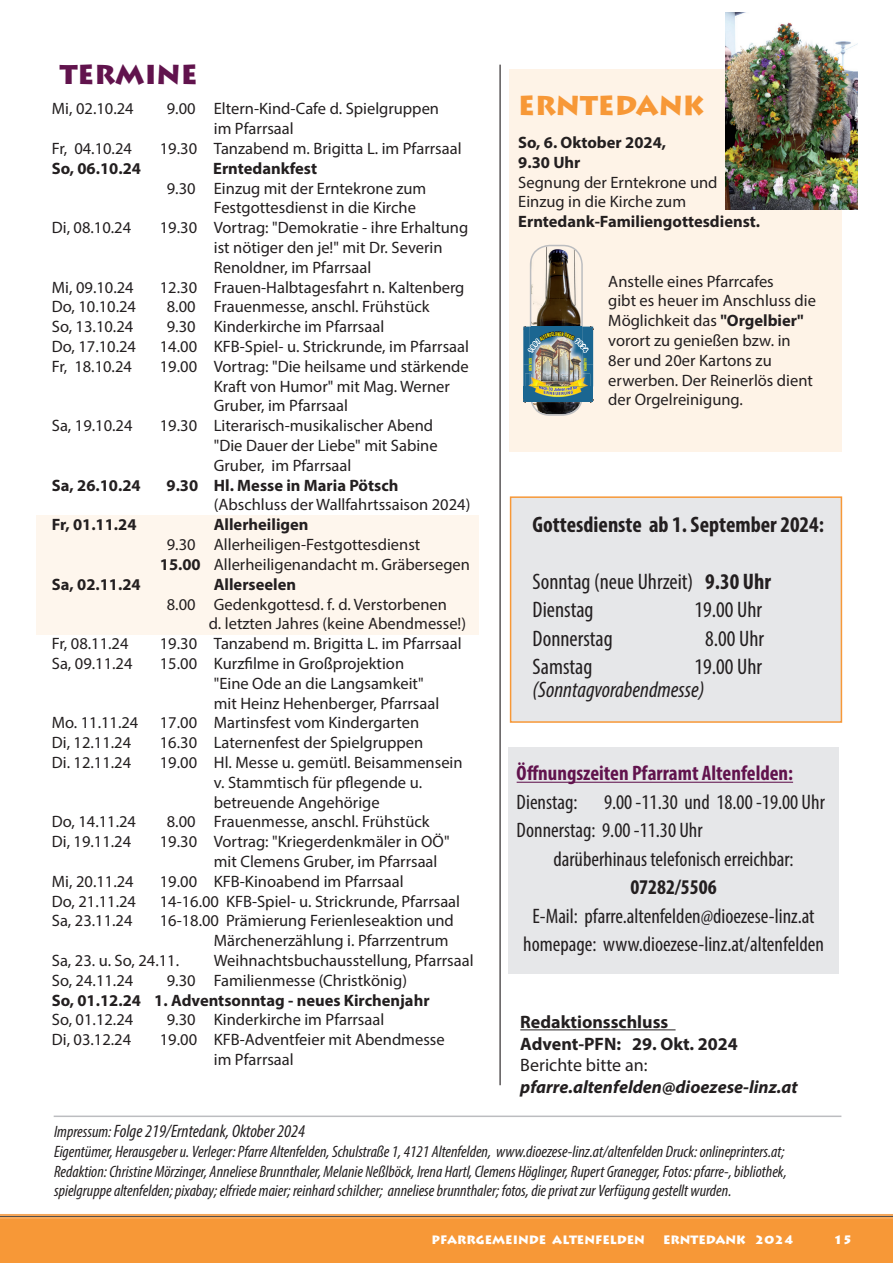
<style>
.page{position:relative;width:893px;height:1263px;background:#fff}
.page>*{position:absolute;margin:0;border:0;box-sizing:border-box;transform-origin:0 0}
.t1{font:900 27px "Lithos Pro";color:#f79837}
.t2{font:900 27px "Lithos Pro";color:#61134d}
.t3{font:condensed 22.5px/28.5px "Myriad Pro";color:#231f20}
.t4{font:700 condensed 22.5px "Myriad Pro";color:#231f20}
.t5{font:italic condensed 22.5px "Myriad Pro";color:#231f20}
.t6{font:condensed 21px/28.5px "Myriad Pro";color:#231f20}
.t7{font:700 condensed 21px "Myriad Pro";color:#61134d}
.t8{font:700 condensed 21px "Myriad Pro";color:#231f20}
.t9{font:italic condensed 18px "Myriad Pro";color:#231f20}
.t10{font:700 18px/21.6px "Myriad Pro";color:#231f20}
.t11{font:italic 700 18px "Myriad Pro";color:#231f20}
.t12{font:18px "Myriad Pro";color:#231f20}
.t13{font:16.5px/19.8px "Myriad Pro";color:#231f20}
.t14{font:italic condensed 16.5px/19.8px "Myriad Pro";color:#231f20}
.t15{font:700 16.5px/19.8px "Myriad Pro";color:#231f20}
.t16{font:900 12px "Lithos Pro";color:#fff}
.t17{font:700 condensed 3.75px "Helvetica Rounded";color:#fff101;scale:1.08 1}
.s1{font-weight:700}
.s2{font-size:16.5px}
</style>
<div class="page">
<svg style="left:0;top:1214px;width:893px;height:49px;background:#f3973a"></svg>
<div style="left:508px;top:747px;width:331px;height:227px;background:#e6e7e9"></div>
<hr style="left:517px;top:782px;width:276px;height:1px;background:#61134d">
<div style="left:36px;top:515px;width:443px;height:119px;background:#fef6ed"></div>
<hr style="left:54px;top:1115px;width:787px;height:2px;background:#bcbdc0">
<div style="left:510px;top:69px;width:332px;height:383px;background:#fef3e7"></div>
<img style="left:725px;top:13px;width:133px;height:196px">
<hr style="left:499px;top:65px;width:2px;height:1020px;background:#231f20">
<hr style="left:520px;top:1029px;width:156px;height:1px;background:#231f20">
<div style="left:511px;top:497px;width:330px;height:225px;background:#e6e7e9"></div>
<div style="left:510px;top:496px;width:332px;height:227px;border:2px solid #f79837"></div>
<img style="left:523px;top:245px;width:70px;height:171px">
<h1 class="t2" style="left:60px;top:58px;width:139px">TERMINE</h1>
<p class="t13" style="left:52px;top:99px;width:83px">Mi, 02.10.24</p>
<p class="t13" style="left:214px;top:99px;width:227px;text-indent:-47px">9.00 Eltern-Kind-Cafe d. Spielgruppen im Pfarrsaal</p>
<p class="t13" style="left:52px;top:138px;width:82px">Fr, 04.10.24</p>
<p class="t13" style="left:160px;top:138px;width:303px">19.30 Tanzabend m. Brigitta L. im Pfarrsaal</p>
<p class="t15" style="left:52px;top:158px;width:91px">So, 06.10.24</p>
<p class="t15" style="left:213px;top:158px;width:105px">Erntedankfest</p>
<p class="t13" style="left:214px;top:178px;width:214px;text-indent:-47px">9.30 Einzug mit der Erntekrone zum<br>Festgottesdienst in die Kirche</p>
<p class="t13" style="left:52px;top:218px;width:81px">Di, 08.10.24</p>
<p class="t13" style="left:214px;top:218px;width:256px;text-indent:-54px">19.30 Vortrag: "Demokratie - ihre Erhaltung ist nötiger den je!" mit Dr. Severin<br>Renoldner, im Pfarrsaal</p>
<p class="t13" style="left:52px;top:277px;width:83px">Mi, 09.10.24</p>
<p class="t13" style="left:160px;top:277px;width:306px">12.30 Frauen-Halbtagesfahrt n. Kaltenberg</p>
<p class="t13" style="left:52px;top:297px;width:86px">Do, 10.10.24</p>
<p class="t13" style="left:167px;top:297px;width:264px">8.00 Frauenmesse, anschl. Frühstück</p>
<p class="t13" style="left:52px;top:317px;width:83px">So, 13.10.24</p>
<p class="t13" style="left:167px;top:317px;width:219px">9.30 Kinderkirche im Pfarrsaal</p>
<p class="t13" style="left:52px;top:336px;width:86px">Do, 17.10.24</p>
<p class="t13" style="left:160px;top:336px;width:311px">14.00 KFB-Spiel- u. Strickrunde, im Pfarrsaal</p>
<p class="t13" style="left:52px;top:356px;width:82px">Fr, 18.10.24</p>
<p class="t13" style="left:214px;top:356px;width:256px;text-indent:-54px">19.00 Vortrag: "Die heilsame und stärkende<br>Kraft von Humor" mit Mag. Werner<br>Gruber, im Pfarrsaal</p>
<p class="t13" style="left:52px;top:416px;width:82px">Sa, 19.10.24</p>
<p class="t13" style="left:214px;top:416px;width:225px;text-indent:-54px">19.30 Literarisch-musikalischer Abend "Die Dauer der Liebe" mit Sabine<br>Gruber, im Pfarrsaal</p>
<p class="t15" style="left:52px;top:475px;width:90px">Sa, 26.10.24</p>
<p class="t15" style="left:167px;top:475px;width:233px">9.30 Hl. Messe in Maria Pötsch</p>
<p class="t13" style="left:214px;top:495px;width:258px">(Abschluss der Wallfahrtssaison 2024)</p>
<p class="t15" style="left:52px;top:514px;width:86px">Fr, 01.11.24</p>
<p class="t15" style="left:214px;top:514px;width:96px">Allerheiligen</p>
<p class="t13" style="left:160px;top:534px;width:312px;text-indent:7px">9.30 Allerheiligen-Festgottesdienst<br><span class="s1">15.00</span> Allerheiligenandacht m. Gräbersegen</p>
<p class="t15" style="left:52px;top:574px;width:90px">Sa, 02.11.24</p>
<p class="t15" style="left:214px;top:574px;width:84px">Allerseelen</p>
<p class="t13" style="left:209px;top:594px;width:259px;text-indent:-42px">8.00 Gedenkgottesd. f. d. Verstorbenen<br>d. letzten Jahres (keine Abendmesse!)</p>
<p class="t13" style="left:52px;top:633px;width:78px">Fr, 08.11.24</p>
<p class="t13" style="left:160px;top:633px;width:303px">19.30 Tanzabend m. Brigitta L. im Pfarrsaal</p>
<p class="t13" style="left:52px;top:653px;width:82px">Sa, 09.11.24</p>
<p class="t13" style="left:214px;top:653px;width:227px;text-indent:-54px">15.00 Kurzfilme in Großprojektion "Eine Ode an die Langsamkeit" mit Heinz Hehenberger, Pfarrsaal</p>
<p class="t13" style="left:52px;top:713px;width:88px">Mo. 11.11.24</p>
<p class="t13" style="left:160px;top:713px;width:261px">17.00 Martinsfest vom Kindergarten</p>
<p class="t13" style="left:52px;top:732px;width:81px">Di, 12.11.24</p>
<p class="t13" style="left:160px;top:732px;width:265px">16.30 Laternenfest der Spielgruppen</p>
<p class="t13" style="left:52px;top:752px;width:81px">Di. 12.11.24</p>
<p class="t13" style="left:214px;top:752px;width:250px;text-indent:-54px">19.00 Hl. Messe u. gemütl. Beisammensein v. Stammtisch für pflegende u. betreuende Angehörige</p>
<p class="t13" style="left:52px;top:812px;width:86px">Do, 14.11.24</p>
<p class="t13" style="left:167px;top:812px;width:264px">8.00 Frauenmesse, anschl. Frühstück</p>
<p class="t13" style="left:52px;top:831px;width:81px">Di, 19.11.24</p>
<p class="t13" style="left:214px;top:831px;width:237px;text-indent:-54px">19.30 Vortrag: "Kriegerdenkmäler in OÖ" mit Clemens Gruber, im Pfarrsaal</p>
<p class="t13" style="left:52px;top:871px;width:83px">Mi, 20.11.24</p>
<p class="t13" style="left:160px;top:871px;width:245px">19.00 KFB-Kinoabend im Pfarrsaal</p>
<p class="t13" style="left:52px;top:891px;width:86px">Do, 21.11.24</p>
<p class="t13" style="left:160px;top:891px;width:302px">14-16.00 KFB-Spiel- u. Strickrunde, Pfarrsaal</p>
<p class="t13" style="left:52px;top:911px;width:82px">Sa, 23.11.24</p>
<p class="t13" style="left:160px;top:911px;width:296px">16-18.00 Prämierung Ferienleseaktion und</p>
<p class="t13" style="left:214px;top:930px;width:236px">Märchenerzählung i. Pfarrzentrum</p>
<p class="t13" style="left:52px;top:950px;width:129px">Sa, 23. u. So, 24.11.</p>
<p class="t13" style="left:214px;top:950px;width:261px">Weihnachtsbuchausstellung, Pfarrsaal</p>
<p class="t13" style="left:52px;top:970px;width:83px">So, 24.11.24</p>
<p class="t13" style="left:167px;top:970px;width:242px">9.30 Familienmesse (Christkönig)</p>
<p class="t15" style="left:52px;top:989px;width:379px">So, 01.12.24 1. Adventsonntag - neues Kirchenjahr</p>
<p class="t13" style="left:52px;top:1010px;width:83px">So, 01.12.24</p>
<p class="t13" style="left:167px;top:1010px;width:219px">9.30 Kinderkirche im Pfarrsaal</p>
<p class="t13" style="left:52px;top:1029px;width:81px">Di, 03.12.24</p>
<p class="t13" style="left:214px;top:1029px;width:232px;text-indent:-54px">19.00 KFB-Adventfeier mit Abendmesse im Pfarrsaal</p>
<h1 class="t1" style="left:518px;top:89px;width:188px">ERNTEDANK</h1>
<p class="t15" style="left:518px;top:132px;width:149px">So, 6. Oktober 2024,<br>9.30 Uhr</p>
<p class="t13" style="left:518px;top:172px;width:201px">Segnung der Erntekrone und<br>Einzug in die Kirche zum</p>
<p class="t15" style="left:518px;top:211px;width:243px">Erntedank-Familiengottesdienst.</p>
<p class="t17" style="left:528px;top:371px;width:13px;rotate:-90deg">genuss</p>
<p class="t17" style="left:583px;top:371px;width:14px;rotate:-90deg">charity</p>
<p class="t13" style="left:608px;top:271px;width:209px">Anstelle eines Pfarrcafes<br>gibt es heuer im Anschluss die<br>Möglichkeit das <span class="s1">"Orgelbier" </span>vorort zu genießen bzw. in<br>8er und 20er Kartons zu erwerben. Der Reinerlös dient der Orgelreinigung.</p>
<h2 class="t4" style="left:533px;top:510px;width:293px">Gottesdienste ab 1. September 2024:</h2>
<h2 class="t3" style="left:533px;top:567px;width:240px">Sonntag (neue Uhrzeit) <span class="s1">9.30 Uhr<br></span>Dienstag</h2>
<h2 class="t3" style="left:695px;top:595px;width:69px">19.00 Uhr</h2>
<h2 class="t3" style="left:533px;top:624px;width:82px">Donnerstag</h2>
<h2 class="t3" style="left:705px;top:624px;width:60px">8.00 Uhr</h2>
<h2 class="t3" style="left:533px;top:652px;width:61px">Samstag</h2>
<h2 class="t3" style="left:695px;top:652px;width:69px">19.00 Uhr</h2>
<h2 class="t5" style="left:533px;top:676px;width:173px">(Sonntagvorabendmesse)</h2>
<p class="t7" style="left:517px;top:760px;width:278px">Öffnungszeiten Pfarramt Altenfelden:</p>
<p class="t6" style="left:517px;top:787px;width:62px">Dienstag:</p>
<p class="t6" style="left:517px;top:787px;width:310px;text-indent:87px">9.00 -11.30 und 18.00 -19.00 Uhr<br>Donnerstag: 9.00 -11.30 Uhr</p>
<p class="t6" style="left:553px;top:844px;width:242px">darüberhinaus telefonisch erreichbar:</p>
<p class="t8" style="left:630px;top:874px;width:88px">07282/5506</p>
<p class="t6" style="left:523px;top:901px;width:302px;text-align:center">E-Mail: pfarre.altenfelden@dioezese-linz.at homepage: www.dioezese-linz.at/altenfelden</p>
<p class="t10" style="left:520px;top:1010px;width:219px">Redaktionsschluss<br>Advent-PFN: 29. Okt. 2024</p>
<p class="t12" style="left:520px;top:1054px;width:129px">Berichte bitte an:</p>
<p class="t11" style="left:520px;top:1075px;width:279px">pfarre.altenfelden@dioezese-linz.at</p>
<p class="t9" style="left:54px;top:1120px;width:252px"><span class="s2">Impressum:</span> Folge 219/Erntedank, Oktober 2024</p>
<p class="t14" style="left:54px;top:1141px;width:734px">Eigentümer, Herausgeber u. Verleger: Pfarre Altenfelden, Schulstraße 1, 4121 Altenfelden, www.dioezese-linz.at/altenfelden Druck: onlineprinters.at;<br>Redaktion: Christine Mörzinger, Anneliese Brunnthaler, Melanie Neßlböck, Irena Hartl, Clemens Höglinger, Rupert Granegger, Fotos: pfarre-, bibliothek, spielgruppe altenfelden; pixabay; elfriede maier; reinhard schilcher; anneliese brunnthaler; fotos, die privat zur Verfügung gestellt wurden.</p>
<p class="t16" style="left:432px;top:1232px;width:215px">PFARRGEMEINDE ALTENFELDEN</p>
<p class="t16" style="left:663px;top:1232px;width:132px">ERNTEDANK 2024</p>
<p class="t16" style="left:833px;top:1232px;width:21px">15</p>
</div>
